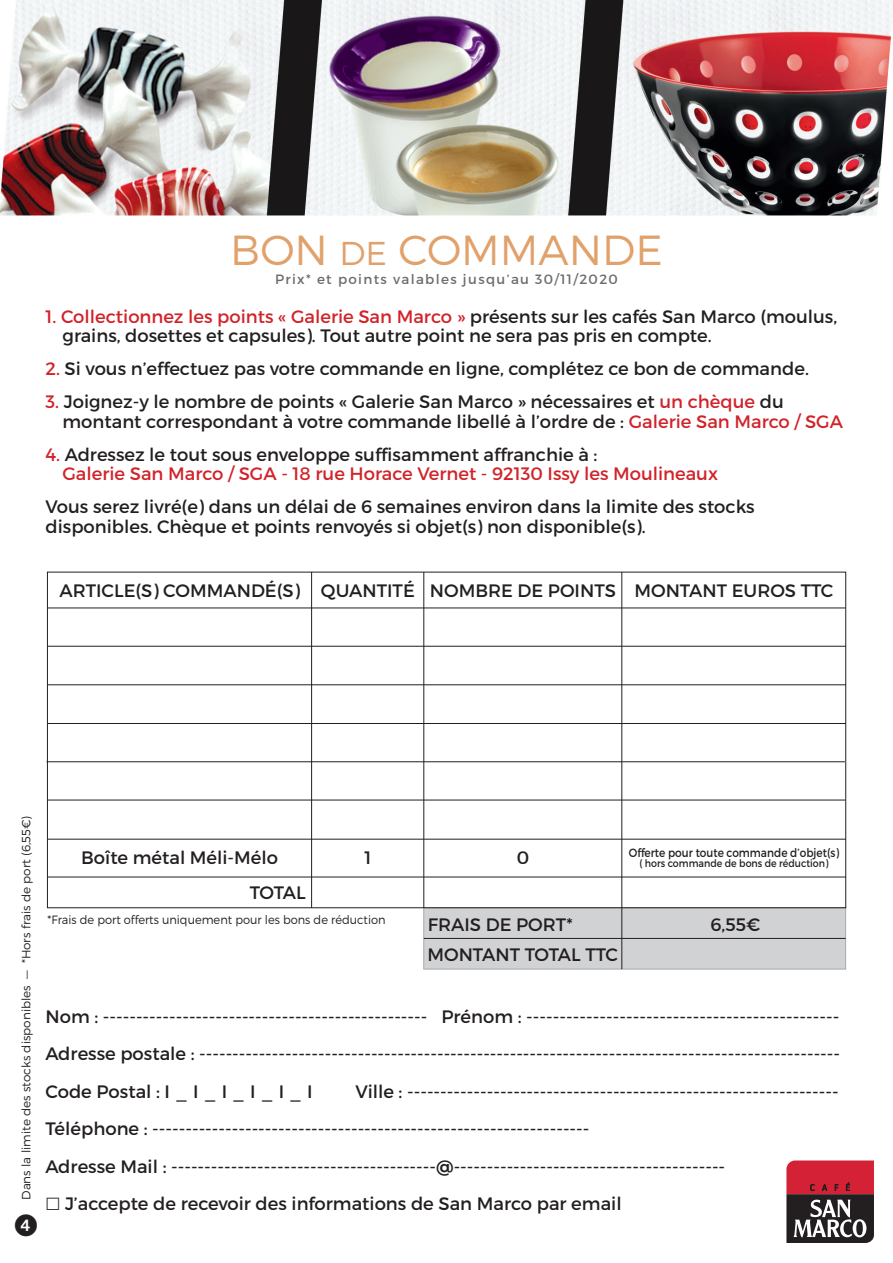
<style>
.page{position:relative;width:893px;height:1263px;background:#fff}
.page>*{position:absolute;margin:0;border:0;box-sizing:border-box;transform-origin:0 0}
.t1{font:300 42px "Montserrat";color:#e1a16b}
.t2{font:22.5px "European Pi One";color:#231f20}
.t3{font:18px/37.5px "Montserrat";color:#231f20}
.t4{font:18px/19.5px "Montserrat";color:#d1232a}
.t5{font:13.5px "Montserrat";letter-spacing:.1em;color:#6c6d70}
.t6{font:300 12px "Montserrat";color:#231f20}
.t7{font:12px "Montserrat";color:#231f20;scale:.88 1}
.t8{font:10.5px "Montserrat";color:#231f20;scale:.9 1}
.s1{font-size:33px}
.s2{color:#d1232a}
.s3{color:#231f20}
.s4{font-family:"European Pi Three"}
</style>
<div class="page">
<img style="left:0;top:0;width:893px;height:970px">
<div style="left:424px;top:907px;width:422px;height:62px;background:#d1d2d4;border:1px solid #a8a9ad"></div>
<hr style="left:424px;top:572px;width:1px;height:336px;background:#231f20">
<hr style="left:622px;top:572px;width:1px;height:397px;background:#231f20">
<hr style="left:311px;top:572px;width:1px;height:336px;background:#231f20">
<hr style="left:47px;top:608px;width:799px;height:1px;background:#231f20">
<hr style="left:48px;top:646px;width:798px;height:1px;background:#231f20">
<hr style="left:48px;top:684px;width:798px;height:1px;background:#231f20">
<hr style="left:48px;top:723px;width:798px;height:1px;background:#231f20">
<hr style="left:47px;top:761px;width:798px;height:1px;background:#231f20">
<hr style="left:47px;top:800px;width:799px;height:1px;background:#231f20">
<hr style="left:48px;top:839px;width:798px;height:1px;background:#231f20">
<hr style="left:48px;top:877px;width:798px;height:1px;background:#231f20">
<hr style="left:424px;top:938px;width:422px;height:1px;background:#231f20">
<svg style="left:786px;top:1160px;width:88px;height:83px;background:#874048"></svg>
<h1 class="t1" style="left:230px;top:225px;width:434px">BON <span class="s1">DE</span> COMMANDE</h1>
<p class="t5" style="left:275px;top:271px;width:344px">Prix* et points valables jusqu’au 30/11/2020</p>
<p class="t3" style="left:63px;top:306px;width:776px;line-height:19.5px;text-indent:-17px"><span class="s2">1. Collectionnez les points « Galerie San Marco »</span> présents sur les cafés San Marco (moulus, grains, dosettes et capsules). Tout autre point ne sera pas pris en compte.</p>
<p class="t3" style="left:45px;top:350px;width:765px"><span class="s2">2.</span> Si vous n’effectuez pas votre commande en ligne, complétez ce bon de commande.</p>
<p class="t3" style="left:63px;top:392px;width:782px;line-height:19.5px;text-indent:-17px"><span class="s2">3.</span> Joignez-y le nombre de points « Galerie San Marco » nécessaires et <span class="s2">un chèque</span> du montant correspondant à votre commande libellé à l’ordre de : <span class="s2">Galerie San Marco / SGA</span></p>
<p class="t4" style="left:63px;top:444px;width:657px;text-indent:-17px">4. <span class="s3">Adressez le tout sous enveloppe suffisamment affranchie à :<br></span>Galerie San Marco / SGA - 18 rue Horace Vernet - 92130 Issy les Moulineaux</p>
<p class="t3" style="left:45px;top:497px;width:711px;line-height:19.5px">Vous serez livré(e) dans un délai de 6 semaines environ dans la limite des stocks disponibles. Chèque et points renvoyés si objet(s) non disponible(s).</p>
<p class="t3" style="left:59px;top:572px;width:775px">ARTICLE(S) COMMANDÉ(S) QUANTITÉ NOMBRE DE POINTS MONTANT EUROS TTC</p>
<p class="t6" style="left:19px;top:1200px;width:386px;rotate:-90deg">Dans la limite des stocks disponibles — *Hors frais de port (6,55€)</p>
<p class="t2" style="left:15px;top:1213px;width:24px">4</p>
<p class="t3" style="left:81px;top:838px;width:198px">Boîte métal Méli-Mélo</p>
<p class="t3" style="left:364px;top:838px;width:8px">1</p>
<p class="t7" style="left:629px;top:845px;width:240px">Offerte pour toute commande d’objet(s)</p>
<p class="t3" style="left:517px;top:838px;width:14px">0</p>
<p class="t8" style="left:639px;top:857px;width:211px">( hors commande de bons de réduction)</p>
<p class="t3" style="left:250px;top:874px;width:58px">TOTAL</p>
<p class="t6" style="left:48px;top:912px;width:339px">*Frais de port offerts uniquement pour les bons de réduction</p>
<p class="t3" style="left:428px;top:906px;width:146px">FRAIS DE PORT*</p>
<p class="t3" style="left:710px;top:906px;width:51px">6,55€</p>
<p class="t3" style="left:427px;top:935px;width:192px">MONTANT TOTAL TTC</p>
<p class="t3" style="left:45px;top:997px;width:796px;text-align:justify">Nom : ------------------------------------------------- Prénom : ----------------------------------------------- Adresse postale : ------------------------------------------------------------------------------------------------- Code Postal : I _ I _ I _ I _ I _ I</p>
<p class="t3" style="left:45px;top:1072px;width:795px;text-indent:310px">Ville : ----------------------------------------------------------------- Téléphone : ------------------------------------------------------------------<br>Adresse Mail : ----------------------------------------@-----------------------------------------<br><span class="s4">l</span> J’accepte de recevoir des informations de San Marco par email</p>
</div>
